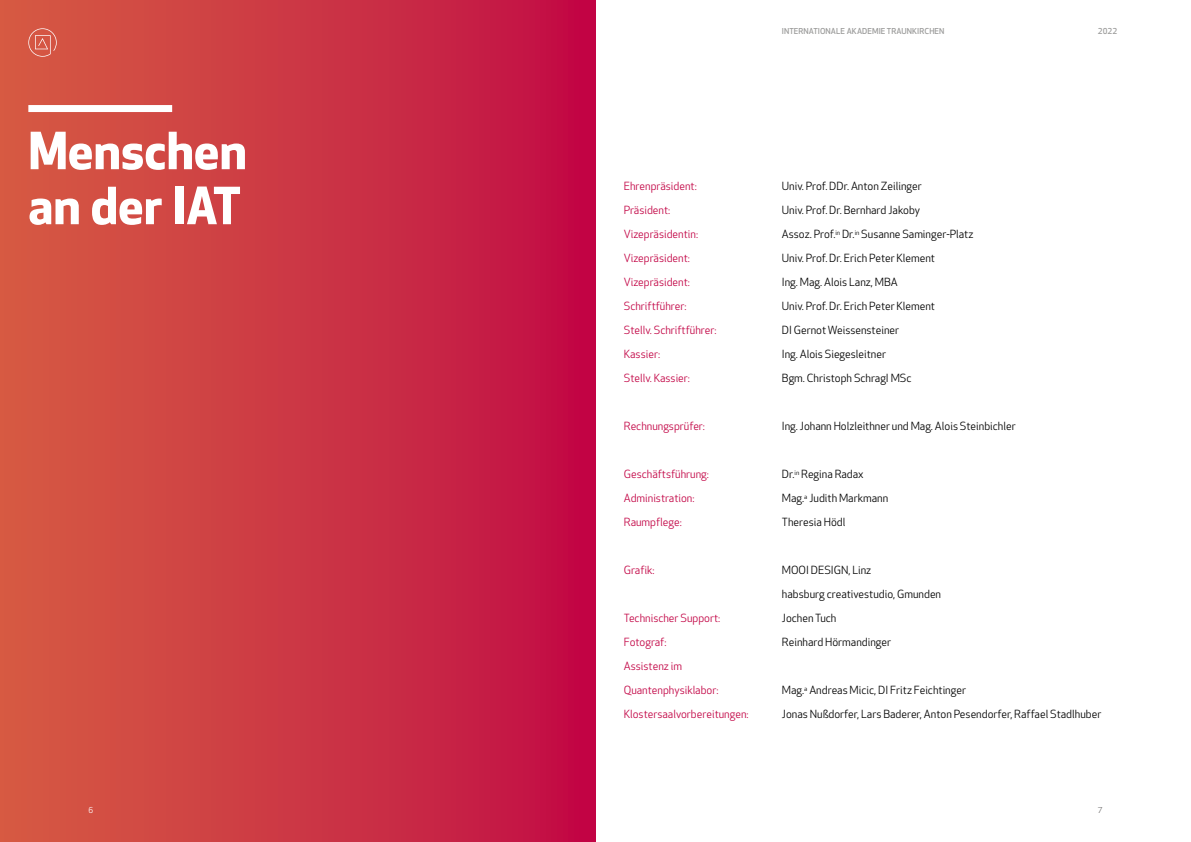
<style>
.page{position:relative;width:1191px;height:842px;background:#fff}
.page>*{position:absolute;margin:0;border:0;box-sizing:border-box;transform-origin:0 0}
.t1{font:700 50px/55px "Apex New";color:#fff}
.t2{font:11px/24px "Apex New";color:#000}
.t3{font:11px/24px "Apex New";color:#c20344}
.t4{font:500 8px "Apex New";letter-spacing:.01em;color:#9d9d9c}
.t5{font:8px "Apex New";color:#fff}
.t6{font:8px "Apex New";color:#706f6f}
</style>
<div class="page">
<svg style="left:0;top:0;width:595px;height:842px;background:#cb3444"></svg>
<svg style="left:28px;top:28px;width:29px;height:29px"></svg>
<div style="left:28px;top:105px;width:144px;height:7px;background:#fff"></div>
<h1 class="t1" style="left:28px;top:125px;width:220px">Menschen an der IAT</h1>
<p class="t4" style="left:782px;top:27px;width:164px">INTERNATIONALE AKADEMIE TRAUNKIRCHEN</p>
<p class="t4" style="left:1097px;top:27px;width:21px">2022</p>
<p class="t3" style="left:624px;top:175px;width:74px">Ehrenpräsident:</p>
<p class="t2" style="left:782px;top:175px;width:141px">Univ. Prof. DDr. Anton Zeilinger</p>
<p class="t3" style="left:624px;top:199px;width:48px">Präsident:</p>
<p class="t2" style="left:782px;top:199px;width:140px">Univ. Prof. Dr. Bernhard Jakoby</p>
<p class="t3" style="left:624px;top:223px;width:76px">Vizepräsidentin:</p>
<p class="t2" style="left:782px;top:223px;width:193px">Assoz. Prof.<sup>in</sup> Dr.<sup>in</sup> Susanne Saminger-Platz</p>
<p class="t3" style="left:624px;top:247px;width:68px">Vizepräsident:</p>
<p class="t2" style="left:782px;top:247px;width:155px">Univ. Prof. Dr. Erich Peter Klement</p>
<p class="t3" style="left:624px;top:271px;width:68px">Vizepräsident:</p>
<p class="t2" style="left:782px;top:271px;width:117px">Ing. Mag. Alois Lanz, MBA</p>
<p class="t3" style="left:624px;top:295px;width:64px">Schriftführer:</p>
<p class="t2" style="left:782px;top:295px;width:155px">Univ. Prof. Dr. Erich Peter Klement</p>
<p class="t3" style="left:624px;top:319px;width:94px">Stellv. Schriftführer:</p>
<p class="t2" style="left:782px;top:319px;width:119px">DI Gernot Weissensteiner</p>
<p class="t3" style="left:624px;top:343px;width:38px">Kassier:</p>
<p class="t2" style="left:782px;top:343px;width:106px">Ing. Alois Siegesleitner</p>
<p class="t3" style="left:624px;top:367px;width:68px">Stellv. Kassier:</p>
<p class="t2" style="left:782px;top:367px;width:131px">Bgm. Christoph SchragI MSc</p>
<p class="t3" style="left:624px;top:415px;width:83px">Rechnungsprüfer:</p>
<p class="t2" style="left:782px;top:415px;width:235px">Ing. Johann Holzleithner und Mag. Alois Steinbichler</p>
<p class="t3" style="left:624px;top:463px;width:87px">Geschäftsführung:</p>
<p class="t2" style="left:782px;top:463px;width:83px">Dr.<sup>in</sup> Regina Radax</p>
<p class="t3" style="left:624px;top:487px;width:72px">Administration:</p>
<p class="t2" style="left:782px;top:487px;width:108px">Mag.<sup>a</sup> Judith Markmann</p>
<p class="t3" style="left:624px;top:511px;width:59px">Raumpflege:</p>
<p class="t2" style="left:782px;top:511px;width:65px">Theresia Hödl</p>
<p class="t3" style="left:624px;top:559px;width:32px">Grafik:</p>
<p class="t2" style="left:782px;top:559px;width:161px">MOOI DESIGN, Linz<br>habsburg creativestudio, Gmunden</p>
<p class="t3" style="left:624px;top:607px;width:98px">Technischer Support:</p>
<p class="t2" style="left:782px;top:607px;width:56px">Jochen Tuch</p>
<p class="t3" style="left:624px;top:631px;width:44px">Fotograf:</p>
<p class="t2" style="left:782px;top:631px;width:111px">Reinhard Hörmandinger</p>
<p class="t3" style="left:624px;top:655px;width:96px">Assistenz im<br>Quantenphysiklabor:</p>
<p class="t2" style="left:782px;top:679px;width:186px">Mag.<sup>a</sup> Andreas Micic, DI Fritz Feichtinger</p>
<p class="t3" style="left:624px;top:703px;width:126px">Klostersaalvorbereitungen:</p>
<p class="t2" style="left:782px;top:703px;width:321px">Jonas Nußdorfer, Lars Baderer, Anton Pesendorfer, Raffael Stadlhuber</p>
<p class="t5" style="left:88px;top:806px;width:6px">6</p>
<p class="t6" style="left:1097px;top:806px;width:6px">7</p>
</div>
